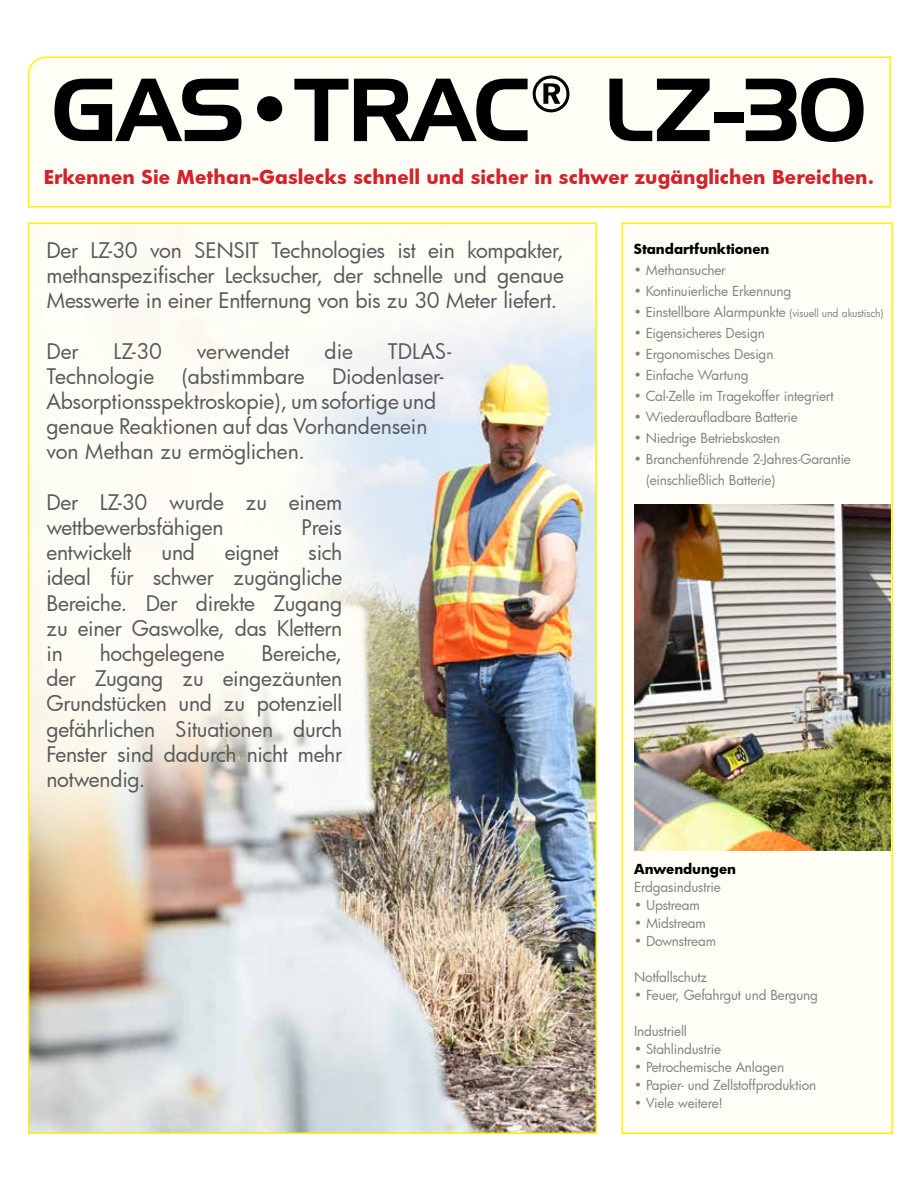
<style>
.page{position:relative;width:918px;height:1188px;background:#fff}
.page>*{position:absolute;margin:0;border:0;box-sizing:border-box;transform-origin:0 0}
.t1{font:87px "Handel Gothic BT";letter-spacing:-.01em;color:#000}
.t2{font:21px/25.2px "Futura";letter-spacing:-.01em;color:#58595b;text-align:justify}
.t3{font:700 18.75px "Futura";color:#d2232a}
.t4{font:13.5px/21px "Futura";letter-spacing:-.015em;color:#808285}
.t5{font:700 13.5px "Futura";letter-spacing:-.01em;color:#000}
.s1{font-size:10.5px}
</style>
<div class="page">
<div style="left:27px;top:56px;width:864px;height:152px;background:#fffef6"></div>
<img style="left:31px;top:225px;width:563px;height:906px">
<div style="left:622px;top:222px;width:271px;height:912px;background:#fffef6;border:2px solid #fff200"></div>
<img style="left:634px;top:505px;width:257px;height:346px">
<h1 class="t1" style="left:52px;top:57px;width:816px">GAS•TRAC<sup>®</sup> LZ-30</h1>
<p class="t3" style="left:44px;top:164px;width:832px">Erkennen Sie Methan-Gaslecks schnell und sicher in schwer zugänglichen Bereichen.</p>
<p class="t2" style="left:46px;top:237px;width:519px">Der LZ-30 von SENSIT Technologies ist ein kompakter, methanspezifischer Lecksucher, der schnelle und genaue Messwerte in einer Entfernung von bis zu 30 Meter liefert.</p>
<p class="t2" style="left:46px;top:338px;width:34px">Der</p>
<p class="t2" style="left:114px;top:338px;width:50px">LZ-30</p>
<p class="t2" style="left:197px;top:338px;width:94px">verwendet</p>
<p class="t2" style="left:325px;top:338px;width:30px">die</p>
<p class="t2" style="left:388px;top:338px;width:65px">TDLAS-</p>
<p class="t2" style="left:46px;top:363px;width:110px">Technologie</p>
<p class="t2" style="left:182px;top:363px;width:124px">(abstimmbare</p>
<p class="t2" style="left:46px;top:363px;width:399px;text-align:left;text-indent:286px">Diodenlaser-<br>Absorptionsspektroskopie), um sofortige und genaue Reaktionen auf das Vorhandensein von Methan zu ermöglichen.</p>
<p class="t2" style="left:46px;top:489px;width:297px">Der LZ-30 wurde zu einem wettbewerbsfähigen</p>
<p class="t2" style="left:302px;top:514px;width:42px">Preis</p>
<p class="t2" style="left:46px;top:540px;width:297px;text-indent:262px">sich ideal für schwer zugängliche Bereiche. Der direkte Zugang zu einer Gaswolke, das Klettern in</p>
<p class="t2" style="left:46px;top:540px;width:87px">entwickelt</p>
<p class="t2" style="left:161px;top:540px;width:35px">und</p>
<p class="t2" style="left:225px;top:540px;width:55px">eignet</p>
<p class="t2" style="left:46px;top:640px;width:297px;text-indent:215px">Bereiche, der Zugang zu eingezäunten Grundstücken und zu potenziell gefährlichen Situationen durch Fenster sind dadurch nicht mehr notwendig.</p>
<p class="t2" style="left:100px;top:640px;width:126px">hochgelegene</p>
<p class="t5" style="left:634px;top:240px;width:137px">Standartfunktionen</p>
<p class="t4" style="left:634px;top:260px;width:93px">• Methansucher</p>
<p class="t4" style="left:634px;top:281px;width:159px">• Kontinuierliche Erkennung</p>
<p class="t4" style="left:634px;top:302px;width:251px">• Einstellbare Alarmpunkte <span class="s1">(visuell und akustisch)</span></p>
<p class="t4" style="left:634px;top:323px;width:132px">• Eigensicheres Design</p>
<p class="t4" style="left:634px;top:344px;width:141px">• Ergonomisches Design</p>
<p class="t4" style="left:634px;top:365px;width:116px">• Einfache Wartung</p>
<p class="t4" style="left:634px;top:386px;width:201px">• Cal-Zelle im Tragekoffer integriert</p>
<p class="t4" style="left:634px;top:407px;width:165px">• Wiederaufladbare Batterie</p>
<p class="t4" style="left:634px;top:428px;width:148px">• Niedrige Betriebskosten</p>
<p class="t4" style="left:646px;top:449px;width:206px;text-indent:-12px">• Branchenführende 2-Jahres-Garantie (einschließlich Batterie)</p>
<p class="t5" style="left:634px;top:860px;width:103px">Anwendungen</p>
<p class="t4" style="left:634px;top:877px;width:88px">Erdgasindustrie</p>
<p class="t4" style="left:634px;top:895px;width:67px">• Upstream</p>
<p class="t4" style="left:634px;top:913px;width:73px">• Midstream</p>
<p class="t4" style="left:634px;top:931px;width:83px">• Downstream</p>
<p class="t4" style="left:634px;top:967px;width:75px">Notfallschutz</p>
<p class="t4" style="left:634px;top:985px;width:185px">• Feuer, Gefahrgut und Bergung</p>
<p class="t4" style="left:634px;top:1021px;width:54px">Industriell</p>
<p class="t4" style="left:634px;top:1039px;width:89px">• Stahlindustrie</p>
<p class="t4" style="left:634px;top:1057px;width:151px">• Petrochemische Anlagen</p>
<p class="t4" style="left:634px;top:1074px;width:184px">• Papier- und Zellstoffproduktion</p>
<p class="t4" style="left:634px;top:1092px;width:90px">• Viele weitere!</p>
</div>
